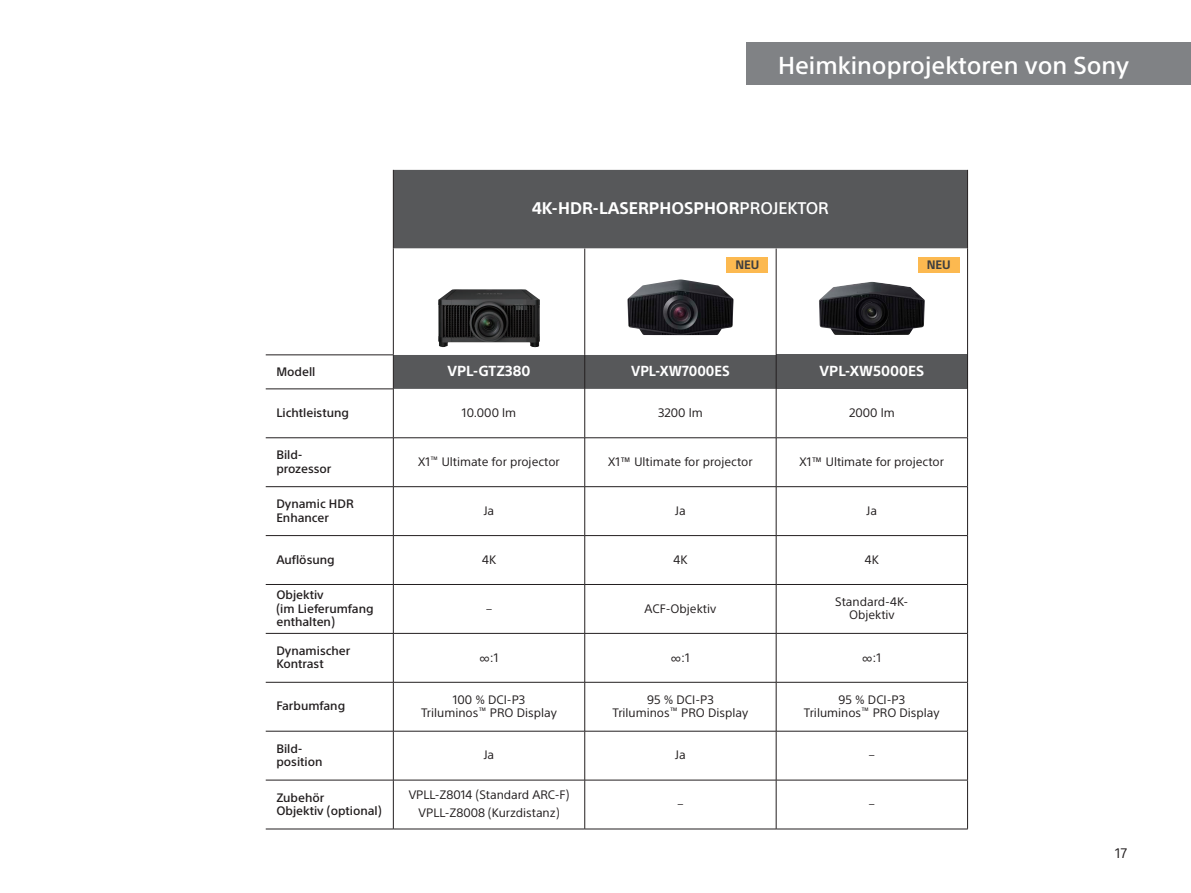
<style>
.page{position:relative;width:1191px;height:893px;background:#fff}
.page>*{position:absolute;margin:0;border:0;box-sizing:border-box;transform-origin:0 0}
.title_r{font:500 24px "SST";color:#fff}
.lineup_title{font:700 16.5px "SST";color:#fff}
.lineup_model{font:700 14.25px "SST";color:#fff}
.lineup_model-2{font:700 14.25px "SST";color:#fff;scale:.95 1}
.t1{font:13.5px "SST";color:#231f20}
.lineup_body{font:12px/13.5px "SST";color:#231f20;text-align:center}
.lineup{font:500 12px/13.5px "SST";color:#231f20}
.t2{font:700 12px "SST";color:#3e3e3f}
.s1{font-weight:500}
</style>
<div class="page">
<div style="left:394px;top:170px;width:573px;height:219px;background:#57585a"></div>
<svg style="left:394px;top:249px;width:573px;height:106px"></svg>
<div style="left:776px;top:355px;width:191px;height:34px;background:#57585a"></div>
<hr style="left:393px;top:170px;width:1px;height:79px;background:#231f20">
<hr style="left:967px;top:170px;width:1px;height:79px;background:#231f20">
<hr style="left:393px;top:249px;width:1px;height:106px;background:#231f20">
<hr style="left:584px;top:249px;width:1px;height:106px;background:#231f20">
<hr style="left:776px;top:249px;width:1px;height:106px;background:#231f20">
<hr style="left:584px;top:389px;width:1px;height:49px;background:#231f20">
<hr style="left:776px;top:389px;width:1px;height:49px;background:#231f20">
<hr style="left:584px;top:438px;width:1px;height:48px;background:#231f20">
<hr style="left:584px;top:487px;width:1px;height:48px;background:#231f20">
<hr style="left:584px;top:536px;width:1px;height:48px;background:#231f20">
<hr style="left:584px;top:585px;width:1px;height:48px;background:#231f20">
<hr style="left:776px;top:438px;width:1px;height:48px;background:#231f20">
<hr style="left:776px;top:487px;width:1px;height:48px;background:#231f20">
<hr style="left:776px;top:536px;width:1px;height:48px;background:#231f20">
<hr style="left:776px;top:585px;width:1px;height:48px;background:#231f20">
<hr style="left:584px;top:634px;width:1px;height:48px;background:#231f20">
<hr style="left:584px;top:682px;width:1px;height:49px;background:#231f20">
<hr style="left:584px;top:731px;width:1px;height:49px;background:#231f20">
<hr style="left:584px;top:780px;width:1px;height:49px;background:#231f20">
<hr style="left:776px;top:634px;width:1px;height:48px;background:#231f20">
<hr style="left:776px;top:682px;width:1px;height:49px;background:#231f20">
<hr style="left:776px;top:731px;width:1px;height:49px;background:#231f20">
<hr style="left:776px;top:780px;width:1px;height:49px;background:#231f20">
<hr style="left:393px;top:437px;width:192px;height:1px;background:#231f20">
<hr style="left:585px;top:437px;width:191px;height:1px;background:#231f20">
<hr style="left:776px;top:437px;width:191px;height:1px;background:#231f20">
<hr style="left:393px;top:486px;width:192px;height:1px;background:#231f20">
<hr style="left:585px;top:486px;width:191px;height:1px;background:#231f20">
<hr style="left:776px;top:486px;width:191px;height:1px;background:#231f20">
<hr style="left:393px;top:535px;width:192px;height:1px;background:#231f20">
<hr style="left:585px;top:535px;width:191px;height:1px;background:#231f20">
<hr style="left:776px;top:535px;width:191px;height:1px;background:#231f20">
<hr style="left:393px;top:584px;width:192px;height:1px;background:#231f20">
<hr style="left:585px;top:584px;width:191px;height:1px;background:#231f20">
<hr style="left:776px;top:584px;width:191px;height:1px;background:#231f20">
<hr style="left:393px;top:633px;width:192px;height:1px;background:#231f20">
<hr style="left:585px;top:633px;width:191px;height:1px;background:#231f20">
<hr style="left:776px;top:633px;width:191px;height:1px;background:#231f20">
<hr style="left:393px;top:682px;width:192px;height:1px;background:#231f20">
<hr style="left:585px;top:682px;width:191px;height:1px;background:#231f20">
<hr style="left:776px;top:682px;width:191px;height:1px;background:#231f20">
<hr style="left:393px;top:731px;width:192px;height:1px;background:#231f20">
<hr style="left:585px;top:731px;width:191px;height:1px;background:#231f20">
<hr style="left:776px;top:731px;width:191px;height:1px;background:#231f20">
<hr style="left:393px;top:780px;width:192px;height:1px;background:#231f20">
<hr style="left:585px;top:780px;width:191px;height:1px;background:#231f20">
<hr style="left:776px;top:780px;width:191px;height:1px;background:#231f20">
<hr style="left:393px;top:829px;width:192px;height:1px;background:#231f20">
<hr style="left:585px;top:829px;width:191px;height:1px;background:#231f20">
<hr style="left:776px;top:829px;width:191px;height:1px;background:#231f20">
<hr style="left:967px;top:249px;width:1px;height:106px;background:#231f20">
<hr style="left:967px;top:389px;width:1px;height:49px;background:#231f20">
<hr style="left:967px;top:438px;width:1px;height:48px;background:#231f20">
<hr style="left:967px;top:487px;width:1px;height:48px;background:#231f20">
<hr style="left:967px;top:536px;width:1px;height:48px;background:#231f20">
<hr style="left:967px;top:585px;width:1px;height:48px;background:#231f20">
<hr style="left:967px;top:634px;width:1px;height:48px;background:#231f20">
<hr style="left:967px;top:682px;width:1px;height:49px;background:#231f20">
<hr style="left:967px;top:731px;width:1px;height:49px;background:#231f20">
<hr style="left:967px;top:780px;width:1px;height:49px;background:#231f20">
<hr style="left:266px;top:355px;width:127px;height:1px;background:#231f20">
<hr style="left:393px;top:355px;width:1px;height:34px;background:#231f20">
<hr style="left:266px;top:389px;width:127px;height:1px;background:#231f20">
<hr style="left:393px;top:389px;width:1px;height:49px;background:#231f20">
<hr style="left:266px;top:437px;width:127px;height:1px;background:#231f20">
<hr style="left:393px;top:438px;width:1px;height:48px;background:#231f20">
<hr style="left:266px;top:486px;width:127px;height:1px;background:#231f20">
<hr style="left:393px;top:487px;width:1px;height:48px;background:#231f20">
<hr style="left:266px;top:535px;width:127px;height:1px;background:#231f20">
<hr style="left:393px;top:536px;width:1px;height:48px;background:#231f20">
<hr style="left:266px;top:584px;width:127px;height:1px;background:#231f20">
<hr style="left:393px;top:585px;width:1px;height:48px;background:#231f20">
<hr style="left:266px;top:633px;width:127px;height:1px;background:#231f20">
<hr style="left:393px;top:634px;width:1px;height:48px;background:#231f20">
<hr style="left:266px;top:682px;width:127px;height:1px;background:#231f20">
<hr style="left:393px;top:682px;width:1px;height:49px;background:#231f20">
<hr style="left:266px;top:731px;width:127px;height:1px;background:#231f20">
<hr style="left:393px;top:731px;width:1px;height:49px;background:#231f20">
<hr style="left:266px;top:780px;width:127px;height:1px;background:#231f20">
<hr style="left:393px;top:780px;width:1px;height:49px;background:#231f20">
<hr style="left:266px;top:829px;width:127px;height:1px;background:#231f20">
<hr style="left:584px;top:355px;width:1px;height:34px;background:#231f20">
<hr style="left:776px;top:355px;width:1px;height:34px;background:#231f20">
<hr style="left:967px;top:355px;width:1px;height:34px;background:#231f20">
<img style="left:438px;top:289px;width:102px;height:59px">
<img style="left:627px;top:279px;width:106px;height:56px">
<img style="left:819px;top:282px;width:105px;height:53px">
<div style="left:727px;top:257px;width:41px;height:16px;background:#fcb950"></div>
<div style="left:918px;top:257px;width:41px;height:16px;background:#fcb950"></div>
<div style="left:746px;top:43px;width:445px;height:42px;background:#808285"></div>
<p class="title_r" style="left:778px;top:51px;width:352px">Heimkinoprojektoren von Sony</p>
<p class="lineup_title" style="left:532px;top:199px;width:298px">4K-HDR-LASERPHOSPHOR<span class="s1">PROJEKTOR</span></p>
<p class="t2" style="left:735px;top:258px;width:26px">NEU</p>
<p class="t2" style="left:926px;top:258px;width:26px">NEU</p>
<p class="lineup" style="left:276px;top:364px;width:41px">Modell</p>
<p class="lineup_model" style="left:447px;top:363px;width:85px">VPL-GTZ380</p>
<p class="lineup_model-2" style="left:631px;top:363px;width:105px">VPL-XW7000ES</p>
<p class="lineup_model" style="left:819px;top:363px;width:106px">VPL-XW5000ES</p>
<p class="lineup" style="left:276px;top:406px;width:74px">Lichtleistung</p>
<p class="lineup_body" style="left:462px;top:406px;width:56px">10.000 lm</p>
<p class="lineup_body" style="left:658px;top:406px;width:46px">3200 lm</p>
<p class="lineup_body" style="left:849px;top:406px;width:47px">2000 lm</p>
<p class="lineup" style="left:276px;top:448px;width:56px">Bild&shy;prozessor</p>
<p class="lineup_body" style="left:418px;top:455px;width:143px">X1<sup>™</sup> Ultimate for projector</p>
<p class="lineup_body" style="left:608px;top:455px;width:146px">X1™ Ultimate for projector</p>
<p class="lineup_body" style="left:799px;top:455px;width:146px">X1™ Ultimate for projector</p>
<p class="lineup" style="left:276px;top:497px;width:79px">Dynamic HDR<br>Enhancer</p>
<p class="lineup_body" style="left:484px;top:504px;width:12px">Ja</p>
<p class="lineup_body" style="left:675px;top:504px;width:12px">Ja</p>
<p class="lineup_body" style="left:866px;top:504px;width:12px">Ja</p>
<p class="lineup" style="left:276px;top:553px;width:60px">Auflösung</p>
<p class="lineup_body" style="left:482px;top:553px;width:16px">4K</p>
<p class="lineup_body" style="left:673px;top:553px;width:16px">4K</p>
<p class="lineup_body" style="left:864px;top:553px;width:16px">4K</p>
<p class="lineup" style="left:276px;top:588px;width:99px">Objektiv<br>(im Lieferumfang enthalten)</p>
<p class="lineup_body" style="left:486px;top:601px;width:7px">–</p>
<p class="lineup_body" style="left:644px;top:601px;width:73px">ACF-Objektiv</p>
<p class="lineup_body" style="left:835px;top:595px;width:75px">Standard-4K-<br>Objektiv</p>
<p class="lineup" style="left:276px;top:644px;width:76px">Dynamischer<br>Kontrast</p>
<p class="lineup_body" style="left:479px;top:650px;width:21px">∞:1</p>
<p class="lineup_body" style="left:671px;top:650px;width:21px">∞:1</p>
<p class="lineup_body" style="left:862px;top:650px;width:21px">∞:1</p>
<p class="lineup" style="left:276px;top:699px;width:70px">Farbumfang</p>
<p class="lineup_body" style="left:421px;top:693px;width:137px">100 % DCI-P3<br>Triluminos<sup>™</sup> PRO Display</p>
<p class="lineup_body" style="left:612px;top:693px;width:137px">95 % DCI-P3<br>Triluminos<sup>™</sup> PRO Display</p>
<p class="lineup_body" style="left:804px;top:693px;width:137px">95 % DCI-P3<br>Triluminos<sup>™</sup> PRO Display</p>
<p class="lineup" style="left:276px;top:741px;width:48px">Bild&shy;position</p>
<p class="lineup_body" style="left:484px;top:748px;width:12px">Ja</p>
<p class="lineup_body" style="left:675px;top:748px;width:12px">Ja</p>
<p class="lineup_body" style="left:869px;top:748px;width:7px">–</p>
<p class="lineup" style="left:276px;top:790px;width:107px">Zubehör<br>Objektiv (optional)</p>
<p class="lineup_body" style="left:409px;top:788px;width:162px">VPLL-Z8014 (Standard ARC-F)</p>
<p class="lineup_body" style="left:677px;top:797px;width:7px">–</p>
<p class="lineup_body" style="left:869px;top:797px;width:7px">–</p>
<p class="lineup_body" style="left:418px;top:806px;width:142px">VPLL-Z8008 (Kurzdistanz)</p>
<p class="t1" style="left:1115px;top:845px;width:14px">17</p>
</div>
